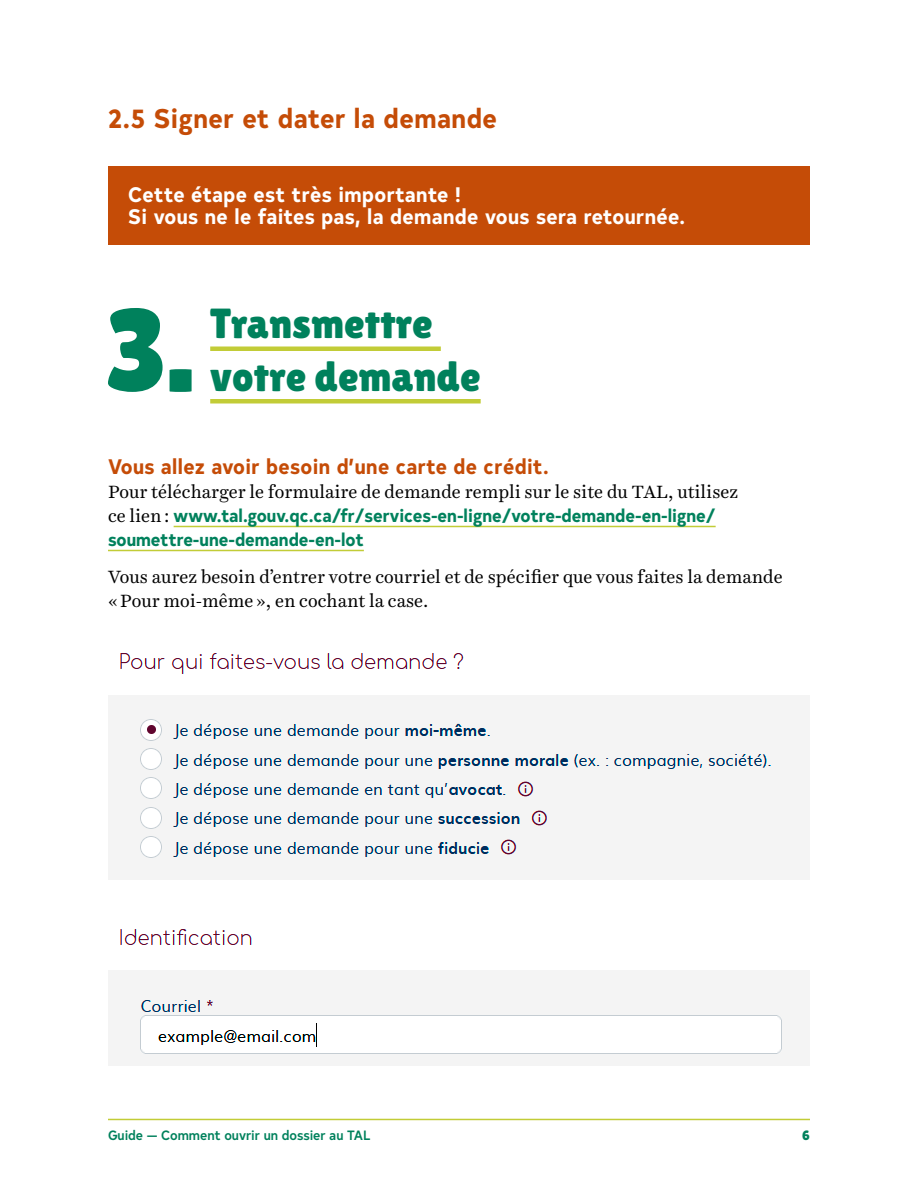
<style>
.page{position:relative;width:918px;height:1188px;background:#fff}
.page>*{position:absolute;margin:0;border:0;box-sizing:border-box;transform-origin:0 0}
.t1{font:116.55px "Lilita One";color:#00815c}
.t2{font:42px/52.5px "Lilita One";color:#00815c}
.t3{font:700 27px "Typold Condensed";letter-spacing:.02em;color:#c54c07}
.t4{font:700 21px/22.5px "Typold Condensed";letter-spacing:.02em;color:#fff}
.t5{font:700 21px "Typold Condensed";letter-spacing:.02em;color:#c54c07}
.t6{font:18px/24px "Harriet Text";color:#000}
.t7{font:700 18px/24px "Typold Condensed";color:#00815c}
.t8{font:500 13.5px "Typold Condensed";color:#00815c}
.t9{font:13.5px "Lilita One";color:#00815c}
.s1{font-family:"Harriet Text";font-weight:400;color:#000}
</style>
<div class="page">
<hr style="left:108px;top:1119px;width:702px;height:1px;background:#c2cc37">
<div style="left:108px;top:166px;width:702px;height:78px;background:#c54c07"></div>
<div style="left:210px;top:346px;width:231px;height:5px;background:#c2cc37"></div>
<div style="left:210px;top:399px;width:271px;height:5px;background:#c2cc37"></div>
<hr style="left:174px;top:526px;width:542px;height:1px;background:#c2cc37">
<hr style="left:108px;top:550px;width:256px;height:1px;background:#c2cc37">
<img style="left:108px;top:653px;width:702px;height:413px">
<h3 class="t3" style="left:108px;top:96px;width:391px">2.5 Signer et dater la demande</h3>
<p class="t4" style="left:128px;top:181px;width:558px">Cette étape est très importante !<br>Si vous ne le faites pas, la demande vous sera retournée.</p>
<h1 class="t1" style="left:106px;top:283px;width:90px">3.</h1>
<h2 class="t2" style="left:210px;top:297px;width:272px">Transmettre votre demande</h2>
<p class="t5" style="left:108px;top:449px;width:442px">Vous allez avoir besoin d’une carte de crédit.</p>
<p class="t6" style="left:108px;top:480px;width:632px">Pour télécharger le formulaire de demande rempli sur le site du TAL, utilisez</p>
<p class="t7" style="left:108px;top:502px;width:609px"><span class="s1">ce lien:</span> www.tal.gouv.qc.ca/fr/services-en-ligne/votre-demande-en-ligne/ soumettre-une-demande-en-lot</p>
<p class="t6" style="left:108px;top:565px;width:676px">Vous aurez besoin d’entrer votre courriel et de spécifier que vous faites la demande «Pour moi-même», en cochant la case.</p>
<p class="t8" style="left:108px;top:1125px;width:264px">Guide — Comment ouvrir un dossier au TAL</p>
<p class="t9" style="left:802px;top:1128px;width:9px">6</p>
</div>
